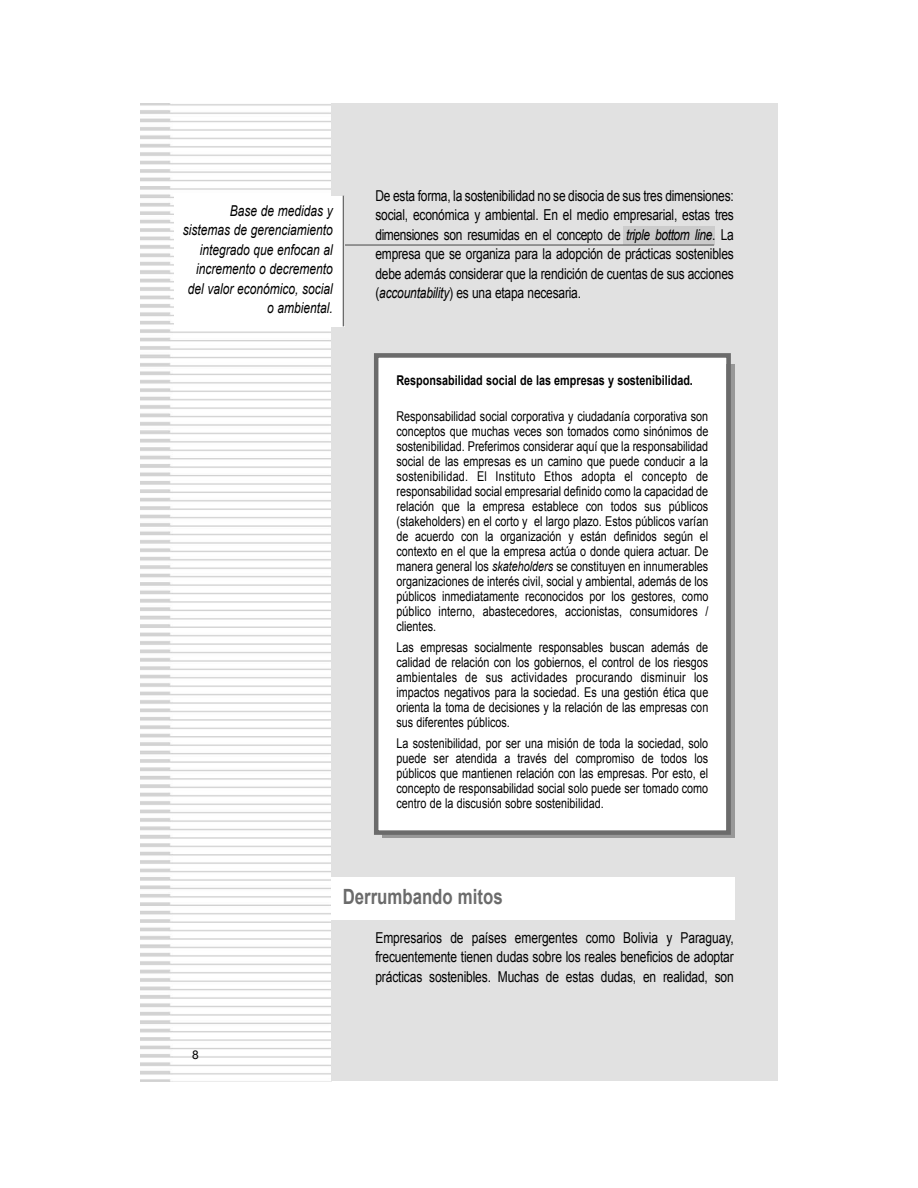
<style>
.page{position:relative;width:918px;height:1188px;background:#fff}
.page>*{position:absolute;margin:0;border:0;box-sizing:border-box;transform-origin:0 0}
.t1{font:700 21px "Arial";color:#6b6b6b;scale:.8 1}
.t2{font:15px/19.5px "Arial";letter-spacing:-.015em;color:#000;text-align:justify;scale:.8 1}
.t3{font:italic 15px/19.5px "Arial";color:#000;text-align:right;scale:.8 1}
.t4{font:13.5px/15px "Arial";color:#000;text-align:justify;scale:.8 1}
.t5{font:700 13.5px "Arial";color:#000;scale:.8 1}
.t6{font:12px "Arial";color:#000}
.s1{font-style:italic}
</style>
<div class="page">
<img style="left:140px;top:104px;width:191px;height:977px">
<div style="left:331px;top:104px;width:447px;height:977px;background:#e1e1e1"></div>
<div style="left:623px;top:226px;width:91px;height:19px;background:#cbcbcb"></div>
<hr style="left:344px;top:244px;width:370px;height:2px;background:#7a7a7a">
<div style="left:174px;top:196px;width:170px;height:130px;background:#fff"></div>
<hr style="left:343px;top:196px;width:1px;height:130px;background:#6b6b6b">
<div style="left:181px;top:203px;width:153px;height:124px;background:#fff"></div>
<div style="left:378px;top:358px;width:348px;height:472px;background:#fff"></div>
<div style="left:374px;top:353px;width:357px;height:482px;border:4px solid #6b6b6b"></div>
<div style="left:331px;top:877px;width:404px;height:43px;background:#fff"></div>
<p class="t3" style="left:183px;top:201px;width:189px">Base de medidas y sistemas de gerenciamiento integrado que enfocan al incremento o decremento del valor económico, social o ambiental.</p>
<p class="t2" style="left:375px;top:186px;width:450px">De esta forma, la sostenibilidad no se disocia de sus tres dimensiones: social, económica y ambiental. En el medio empresarial, estas tres dimensiones son resumidas en el concepto de <span class="s1">triple bottom line</span>. La empresa que se organiza para la adopción de prácticas sostenibles debe además considerar que la rendición de cuentas de sus acciones (<span class="s1">accountability</span>) es una etapa necesaria.</p>
<p class="t5" style="left:396px;top:373px;width:372px">Responsabilidad social de las empresas y sostenibilidad.</p>
<p class="t4" style="left:396px;top:409px;width:391px">Responsabilidad social corporativa y ciudadanía corporativa son conceptos que muchas veces son tomados como sinónimos de sostenibilidad. Preferimos considerar aquí que la responsabilidad social de las empresas es un camino que puede conducir a la sostenibilidad. El Instituto Ethos adopta el concepto de responsabilidad social empresarial definido como la capacidad de relación que la empresa establece con todos sus públicos (stakeholders) en el corto y el largo plazo. Estos públicos varían de acuerdo con la organización y están definidos según el contexto en el que la empresa actúa o donde quiera actuar. De manera general los <span class="s1">skateholders</span> se constituyen en innumerables organizaciones de interés civil, social y ambiental, además de los públicos inmediatamente reconocidos por los gestores, como público interno, abastecedores, accionistas, consumidores / clientes.</p>
<p class="t4" style="left:396px;top:640px;width:391px">Las empresas socialmente responsables buscan además de calidad de relación con los gobiernos, el control de los riesgos ambientales de sus actividades procurando disminuir los impactos negativos para la sociedad. Es una gestión ética que orienta la toma de decisiones y la relación de las empresas con sus diferentes públicos.</p>
<p class="t4" style="left:396px;top:736px;width:391px">La sostenibilidad, por ser una misión de toda la sociedad, solo puede ser atendida a través del compromiso de todos los públicos que mantienen relación con las empresas. Por esto, el concepto de responsabilidad social solo puede ser tomado como centro de la discusión sobre sostenibilidad.</p>
<p class="t6" style="left:192px;top:1048px;width:8px">8</p>
<h1 class="t1" style="left:343px;top:885px;width:202px">Derrumbando mitos</h1>
<p class="t2" style="left:375px;top:928px;width:449px">Empresarios de países emergentes como Bolivia y Paraguay, frecuentemente tienen dudas sobre los reales beneficios de adoptar prácticas sostenibles. Muchas de estas dudas, en realidad, son</p>
</div>
